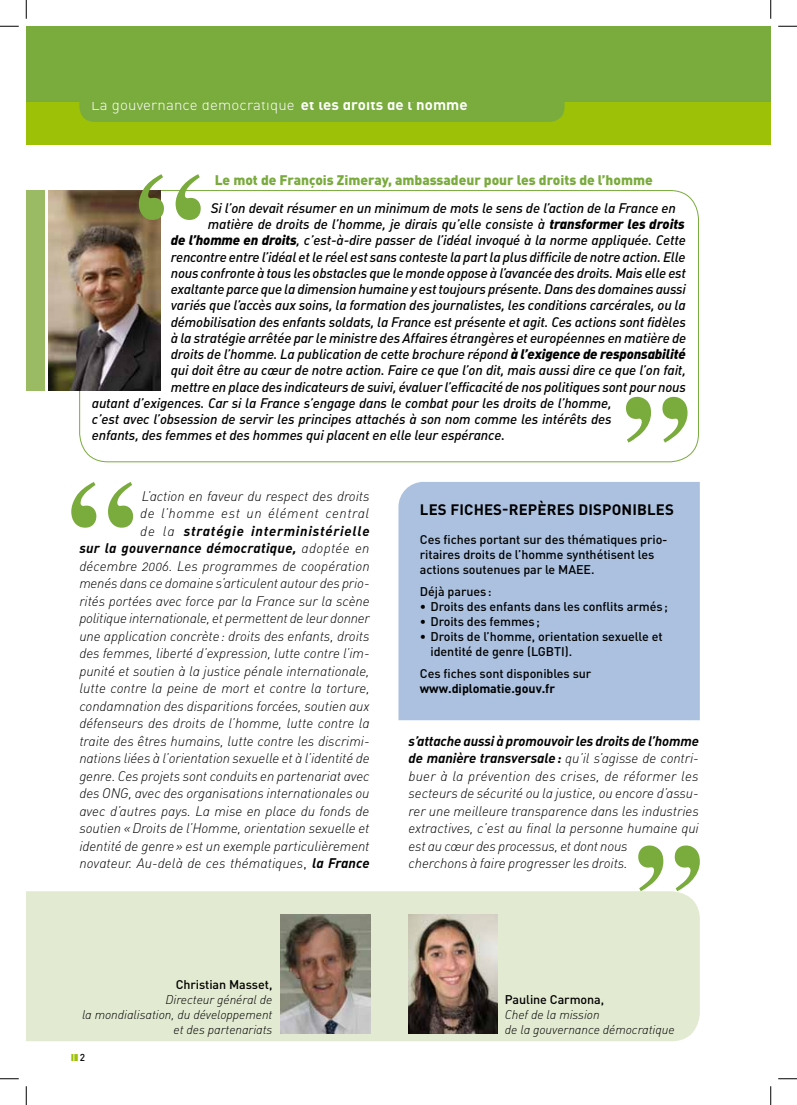
<style>
.page{position:relative;width:797px;height:1105px;background:#fff}
.page>*{position:absolute;margin:0;border:0;box-sizing:border-box;transform-origin:0 0}
.t1{font:300 15px "DIN";letter-spacing:.01em;color:#fff}
.t2{font:700 15px "DIN Pro";letter-spacing:.01em;color:#000}
.t3{font:13.75px "DIN Medium Italic Alt";letter-spacing:-.01em;color:#000}
.t4{font:13.75px/17.5px "DIN Light Italic Alt";letter-spacing:-.005em;color:#000}
.t5{font:13.75px/17.5px "DIN Bold Italic Alt";color:#000}
.t6{font:13.75px/17.5px "DIN Bold Italic Alt";letter-spacing:.04em;color:#000;text-align:right}
.t7{font:900 13.75px "DIN Pro";color:#7aab3d}
.t8{font:500 12.5px/15px "DIN Pro";letter-spacing:-.005em;color:#000}
.t9{font:12.5px/15px "DIN Light Italic Alt";letter-spacing:-.005em;color:#000;text-align:right}
.t10{font:700 12.5px "DIN Pro";letter-spacing:-.005em;color:#000}
.t11{font:500 10px "DIN";color:#000}
.s1{font-weight:700}
.s2{font-family:"DIN Black Italic Alt"}
.s3{font-family:"DIN Light Italic Alt"}
.s4{font-family:"DIN Pro";font-weight:300;font-size:15px}
.s5{font-family:"DIN Bold Italic Alt"}
.s6{color:#9dc107}
</style>
<div class="page">
<div style="left:26px;top:100px;width:744px;height:44px;background:#9dc107"></div>
<div style="left:79px;top:79px;width:485px;height:43px;background:#7aab3d;border-radius:15px"></div>
<div style="left:26px;top:26px;width:744px;height:76px;background:#7aab3d"></div>
<div style="left:26px;top:891px;width:673px;height:150px;background:#e2ead1"></div>
<img style="left:281px;top:915px;width:89px;height:119px">
<img style="left:408px;top:915px;width:90px;height:119px">
<svg style="left:71px;top:482px;width:62px;height:46px"></svg>
<svg style="left:638px;top:845px;width:61px;height:46px"></svg>
<div style="left:398px;top:482px;width:301px;height:238px;background:#abc1df"></div>
<svg style="left:373px;top:457px;width:50px;height:50px"></svg>
<img style="left:48px;top:190px;width:112px;height:201px">
<svg style="left:139px;top:174px;width:62px;height:46px"></svg>
<svg style="left:626px;top:397px;width:61px;height:46px"></svg>
<div style="left:26px;top:190px;width:18px;height:201px;background:#9abb64"></div>
<svg style="left:0;top:25px;width:19px;height:2px"></svg>
<svg style="left:778px;top:25px;width:19px;height:2px"></svg>
<svg style="left:0;top:1078px;width:19px;height:1px"></svg>
<svg style="left:778px;top:1078px;width:19px;height:1px"></svg>
<svg style="left:25px;top:0;width:2px;height:19px"></svg>
<svg style="left:25px;top:1086px;width:2px;height:19px"></svg>
<svg style="left:770px;top:0;width:1px;height:19px"></svg>
<svg style="left:770px;top:1086px;width:1px;height:19px"></svg>
<p class="t1" style="left:91px;top:95px;width:378px">La gouvernance démocratique <span class="s1">et les droits de l’homme</span></p>
<p class="t7" style="left:215px;top:170px;width:439px">Le mot de François Zimeray, ambassadeur pour les droits de l’homme</p>
<p class="t3" style="left:211px;top:199px;width:466px">Si l’on devait résumer en un minimum de mots le sens de l’action de la France en</p>
<p class="t3" style="left:208px;top:215px;width:478px">matière de droits de l’homme, je dirais qu’elle consiste à <span class="s2">transformer les droits</span></p>
<p class="t3" style="left:171px;top:232px;width:516px"><span class="s2">de l’homme en droits</span>, c’est-à-dire passer de l’idéal invoqué à la norme appliquée. Cette</p>
<p class="t3" style="left:171px;top:248px;width:516px">rencontre entre l’idéal et le réel est sans conteste la part la plus difficile de notre action. Elle</p>
<p class="t3" style="left:171px;top:264px;width:516px">nous confronte à tous les obstacles que le monde oppose à l’avancée des droits. Mais elle est</p>
<p class="t3" style="left:171px;top:280px;width:516px">exaltante parce que la dimension humaine y est toujours présente. Dans des domaines aussi</p>
<p class="t3" style="left:171px;top:297px;width:516px">variés que l’accès aux soins, la formation des journalistes, les conditions carcérales, ou la</p>
<p class="t3" style="left:171px;top:313px;width:516px">démobilisation des enfants soldats, la France est présente et agit. Ces actions sont fidèles</p>
<p class="t3" style="left:171px;top:329px;width:517px">à la stratégie arrêtée par le ministre des Affaires étrangères et européennes en matière de</p>
<p class="t3" style="left:171px;top:345px;width:516px">droits de l’homme. La publication de cette brochure répond <span class="s2">à l’exigence de responsabilité</span></p>
<p class="t3" style="left:171px;top:362px;width:516px">qui doit être au cœur de notre action. Faire ce que l’on dit, mais aussi dire ce que l’on fait,</p>
<p class="t3" style="left:171px;top:378px;width:516px">mettre en place des indicateurs de suivi, évaluer l’efficacité de nos politiques sont pour nous</p>
<p class="t3" style="left:92px;top:394px;width:521px">autant d’exigences. Car si la France s’engage dans le combat pour les droits de l’homme,</p>
<p class="t3" style="left:92px;top:410px;width:521px">c’est avec l’obsession de servir les principes attachés à son nom comme les intérêts des</p>
<p class="t3" style="left:92px;top:427px;width:414px">enfants, des femmes et des hommes qui placent en elle leur espérance.</p>
<p class="t4" style="left:140px;top:487px;width:231px">L’action en faveur du respect des droits de l’homme est un élément central</p>
<p class="t6" style="left:79px;top:522px;width:292px"><span class="s3">de la</span> stratégie interministérielle<br>sur la gouvernance démocratique, <span class="s3">adoptée en</span></p>
<p class="t4" style="left:79px;top:557px;width:292px;text-align:justify">décembre 2006. Les programmes de coopération menés dans ce domaine s’articulent autour des prio&shy;rités portées avec force par la France sur la scène politique internationale, et permettent de leur donner une application concrète: droits des enfants, droits des femmes, liberté d’expression, lutte contre l’im&shy;punité et soutien à la justice pénale internationale, lutte contre la peine de mort et contre la torture, condamnation des disparitions forcées, soutien aux défenseurs des droits de l’homme, lutte contre la traite des êtres humains, lutte contre les discrimi&shy;nations liées à l’orientation sexuelle et à l’identité de genre. Ces projets sont conduits en partenariat avec des ONG, avec des organisations internationales ou avec d’autres pays. La mise en place du fonds de soutien «Droits de l’Homme, orientation sexuelle et identité de genre» est un exemple particulièrement novateur. Au-delà de ces thématiques<span class="s4">,</span> <span class="s5">la France</span></p>
<p class="t2" style="left:420px;top:499px;width:255px">LES FICHES-REPÈRES DISPONIBLES</p>
<p class="t8" style="left:420px;top:531px;width:249px">Ces fiches portant sur des thématiques prio&shy;ritaires droits de l’homme synthétisent les actions soutenues par le MAEE.</p>
<p class="t8" style="left:420px;top:583px;width:73px">Déjà parues:</p>
<p class="t8" style="left:420px;top:598px;width:249px">• Droits des enfants dans les conflits armés;</p>
<p class="t8" style="left:420px;top:613px;width:122px">• Droits des femmes;</p>
<p class="t8" style="left:430px;top:628px;width:234px;text-indent:-11px">• Droits de l’homme, orientation sexuelle et identité de genre (LGBTI).</p>
<p class="t8" style="left:420px;top:665px;width:173px">Ces fiches sont disponibles sur</p>
<p class="t10" style="left:420px;top:680px;width:137px">WWW.DIPLOMATIE.GOUV.FR</p>
<p class="t5" style="left:408px;top:731px;width:292px">s’attache aussi à promouvoir les droits de l’homme de manière transversale: <span class="s3">qu’il s’agisse de contri-</span></p>
<p class="t4" style="left:408px;top:767px;width:292px">buer à la prévention des crises, de réformer les secteurs de sécurité ou la justice, ou encore d’assu&shy;rer une meilleure transparence dans les industries extractives, c’est au final la personne humaine qui est au cœur des processus, et dont nous<br>cherchons à faire progresser les droits.</p>
<p class="t8" style="left:176px;top:976px;width:98px">Christian Masset,</p>
<p class="t9" style="left:82px;top:991px;width:192px">Directeur général de<br>la mondialisation, du développement et des partenariats</p>
<p class="t8" style="left:505px;top:991px;width:101px">Pauline Carmona,</p>
<p class="t9" style="left:505px;top:1006px;width:171px;text-align:left">Chef de la mission<br>de la gouvernance démocratique</p>
<p class="t11" style="left:71px;top:1051px;width:16px"><span class="s6">❙❚</span>2</p>
</div>
